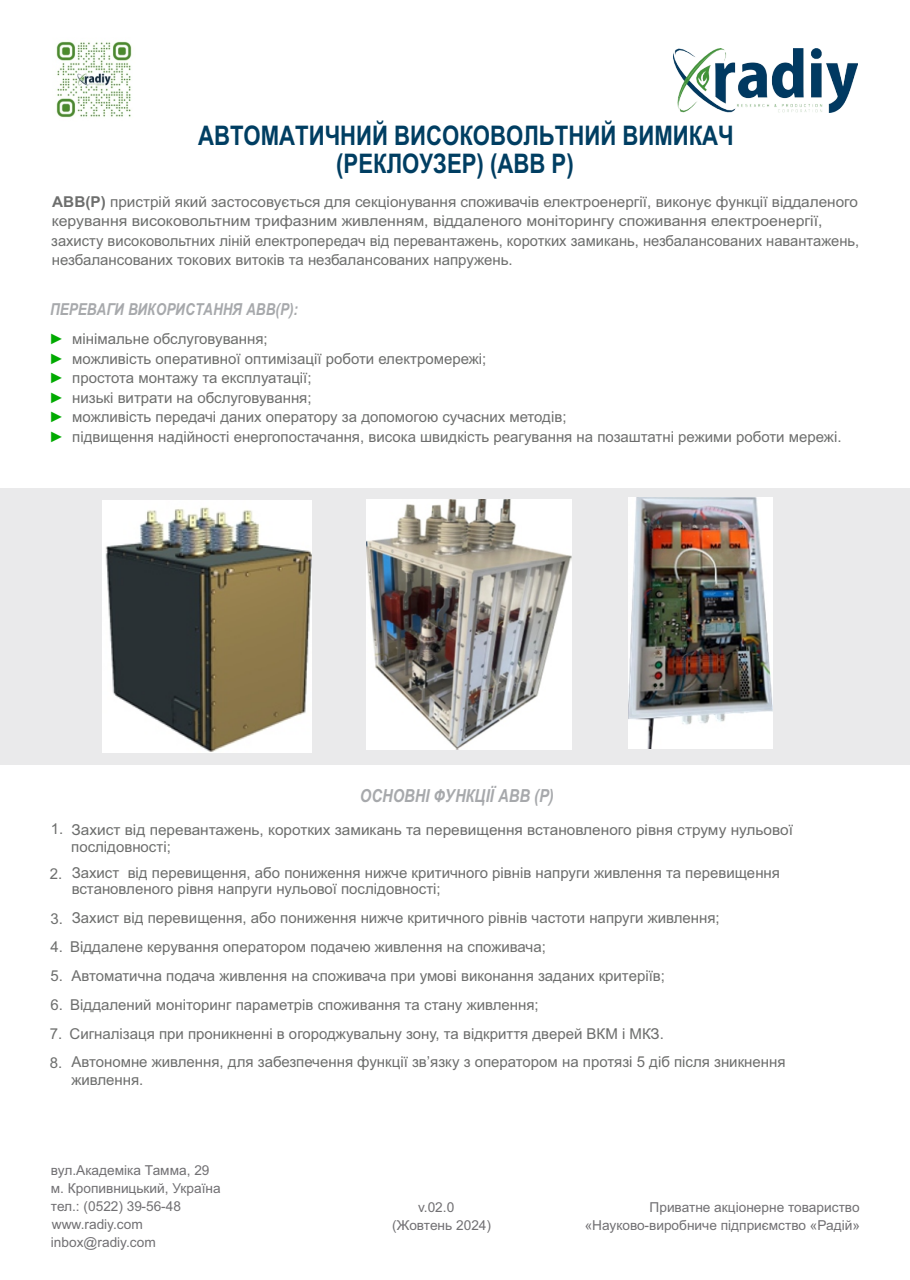
<style>
.page{position:relative;width:910px;height:1280px;background:#fff}
.page>*{position:absolute;margin:0;border:0;box-sizing:border-box;transform-origin:0 0}
.t1{font:700 27px "Arial Narrow";color:#003e62}
.t2{font:italic 700 18px "Arial Narrow";color:#a7a9ac}
.t3{font:italic 700 16.5px "Arial Narrow";color:#a7a9ac}
.t4{font:15px/19.5px "Arial";color:#6d6e6d}
.t5{font:13.65px/18px "Arial";color:#717073}
.s1{font-weight:700}
.s2{color:#0a0}
</style>
<div class="page">
<div style="left:0;top:488px;width:910px;height:276px;background:#eaeaeb"></div>
<img style="left:103px;top:501px;width:209px;height:251px">
<img style="left:367px;top:500px;width:204px;height:250px">
<img style="left:628px;top:498px;width:144px;height:251px">
<img style="left:673px;top:49px;width:185px;height:64px">
<img style="left:56px;top:41px;width:76px;height:77px">
<h1 class="t1" style="left:198px;top:125px;width:537px">АВТОМАТИЧНИЙ ВИСОКОВОЛЬТНИЙ ВИМИКАЧ</h1>
<h1 class="t1" style="left:336px;top:153px;width:239px">(РЕКЛОУЗЕР) (АВВ Р)</h1>
<p class="t4" style="left:51px;top:193px;width:809px"><span class="s1">АВВ(Р)</span> пристрій який застосовується для секціонування споживачів електроенергії, виконує функції віддаленого керування високовольтним трифазним живленням, віддаленого моніторингу споживання електроенергії, захисту високовольтних ліній електропередач від перевантажень, коротких замикань, незбалансованих навантажень, незбалансованих токових витоків та незбалансованих напружень.</p>
<p class="t3" style="left:50px;top:302px;width:250px">ПЕРЕВАГИ ВИКОРИСТАННЯ АВВ(Р):</p>
<p class="t4" style="left:49px;top:331px;width:794px"><span class="s2">►</span> мінімальне обслуговування;<br><span class="s2">►</span> можливість оперативної оптимізації роботи електромережі;<br><span class="s2">►</span> простота монтажу та експлуатації;<br><span class="s2">►</span> низькі витрати на обслуговування;<br><span class="s2">►</span> можливість передачі даних оператору за допомогою сучасних методів;<br><span class="s2">►</span> підвищення надійності енергопостачання, висока швидкість реагування на позаштатні режими роботи мережі.</p>
<p class="t2" style="left:360px;top:789px;width:195px">ОСНОВНІ ФУНКЦІЇ АВВ (Р)</p>
<p class="t4" style="left:51px;top:822px;width:744px">1. Захист від перевантажень, коротких замикань та перевищення встановленого рівня струму нульової</p>
<p class="t4" style="left:71px;top:838px;width:101px">послідовності;</p>
<p class="t4" style="left:72px;top:866px;width:710px;line-height:15.8px;text-indent:-22px">2. Захист від перевищення, або пониження нижче критичного рівнів напруги живлення та перевищення встановленого рівня напруги нульової послідовності;</p>
<p class="t4" style="left:50px;top:909px;width:671px">3. Захист від перевищення, або пониження нижче критичного рівнів частоти напруги живлення;</p>
<p class="t4" style="left:50px;top:938px;width:497px">4. Віддалене керування оператором подачею живлення на споживача;</p>
<p class="t4" style="left:51px;top:967px;width:616px">5. Автоматична подача живлення на споживача при умові виконання заданих критеріїв;</p>
<p class="t4" style="left:51px;top:996px;width:490px">6. Віддалений моніторинг параметрів споживання та стану живлення;</p>
<p class="t4" style="left:50px;top:1025px;width:615px">7. Сигналізаця при проникненні в огороджувальну зону, та відкриття дверей ВКМ і МКЗ.</p>
<p class="t4" style="left:50px;top:1053px;width:737px">8. Автономне живлення, для забезпечення функції зв’язку з оператором на протязі 5 діб після зникнення</p>
<p class="t4" style="left:71px;top:1071px;width:73px">живлення.</p>
<p class="t5" style="left:51px;top:1162px;width:171px">вул.Академіка Тамма, 29 м. Кропивницький, Україна тел.: (0522) 39-56-48 www.radiy.com inbox@radiy.com</p>
<p class="t5" style="left:392px;top:1199px;width:100px;text-indent:26px">v.02.0 (Жовтень 2024)</p>
<p class="t5" style="left:585px;top:1199px;width:277px;text-align:right">Приватне акціонерне товариство «Науково-виробниче підприємство «Радій»</p>
</div>
